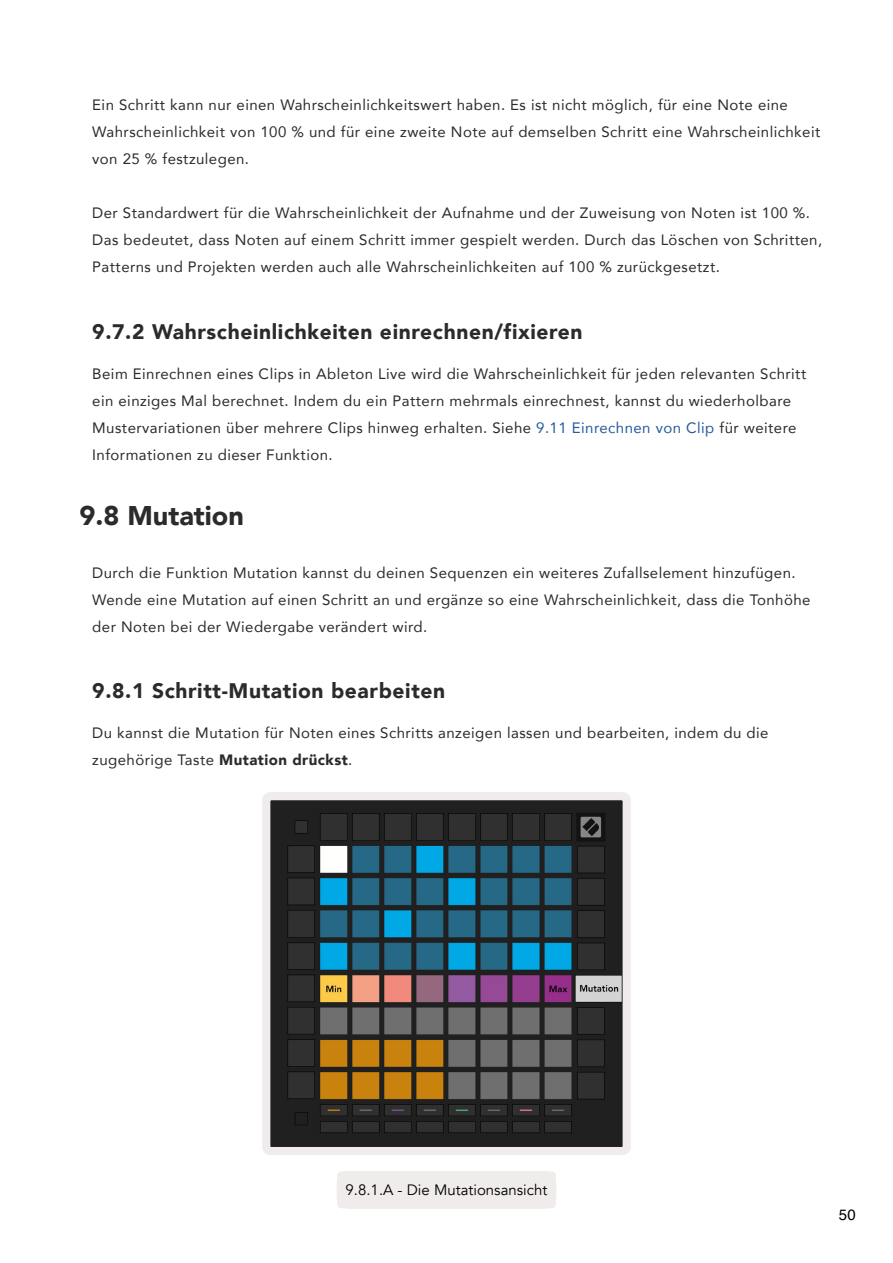
<style>
.page{position:relative;width:893px;height:1263px;background:#fff}
.page>*{position:absolute;margin:0;border:0;box-sizing:border-box;transform-origin:0 0}
.t1{font:900 27px "Avenir";color:#2b2b2b}
.t2{font:900 21px "Avenir";letter-spacing:.03em;color:#2b2b2b}
.t3{font:15px/27px "Avenir";letter-spacing:.03em;color:#2b2b2b}
.t4{font:15px "Avenir";color:#000}
.t5{font:15px "Helvetica";color:#000}
.s1{color:#275b9b}
.s2{font-weight:900}
</style>
<div class="page">
<div style="left:337px;top:1171px;width:219px;height:38px;border:18px solid #f0eceb;border-radius:4px"></div>
<img style="left:271px;top:801px;width:351px;height:345px">
<div style="left:262px;top:792px;width:369px;height:363px;border:8px solid #f0eceb;border-radius:4px"></div>
<p class="t3" style="left:92px;top:91px;width:730px">Ein Schritt kann nur einen Wahrscheinlichkeitswert haben. Es ist nicht möglich, für eine Note eine<br>Wahrscheinlichkeit von 100 % und für eine zweite Note auf demselben Schritt eine Wahrscheinlichkeit von 25 % festzulegen.</p>
<p class="t3" style="left:92px;top:199px;width:731px">Der Standardwert für die Wahrscheinlichkeit der Aufnahme und der Zuweisung von Noten ist 100 %.<br>Das bedeutet, dass Noten auf einem Schritt immer gespielt werden. Durch das Löschen von Schritten,<br>Patterns und Projekten werden auch alle Wahrscheinlichkeiten auf 100 % zurückgesetzt.</p>
<h2 class="t2" style="left:92px;top:314px;width:492px">9.7.2 Wahrscheinlichkeiten einrechnen/fixieren</h2>
<p class="t3" style="left:92px;top:360px;width:715px">Beim Einrechnen eines Clips in Ableton Live wird die Wahrscheinlichkeit für jeden relevanten Schritt ein einziges Mal berechnet. Indem du ein Pattern mehrmals einrechnest, kannst du wiederholbare Mustervariationen über mehrere Clips hinweg erhalten. Siehe <span class="s1">9.11 Einrechnen von Clip</span> für weitere Informationen zu dieser Funktion.</p>
<h1 class="t1" style="left:80px;top:493px;width:166px">9.8 Mutation</h1>
<p class="t3" style="left:92px;top:558px;width:720px">Durch die Funktion Mutation kannst du deinen Sequenzen ein weiteres Zufallselement hinzufügen.<br>Wende eine Mutation auf einen Schritt an und ergänze so eine Wahrscheinlichkeit, dass die Tonhöhe der Noten bei der Wiedergabe verändert wird.</p>
<h2 class="t2" style="left:92px;top:673px;width:354px">9.8.1 Schritt-Mutation bearbeiten</h2>
<p class="t3" style="left:92px;top:719px;width:678px">Du kannst die Mutation für Noten eines Schritts anzeigen lassen und bearbeiten, indem du die zugehörige Taste <span class="s2">Mutation drückst</span>.</p>
<p class="t4" style="left:346px;top:1181px;width:203px">9.8.1.A - Die Mutationsansicht</p>
<p class="t5" style="left:839px;top:1203px;width:18px">50</p>
</div>
